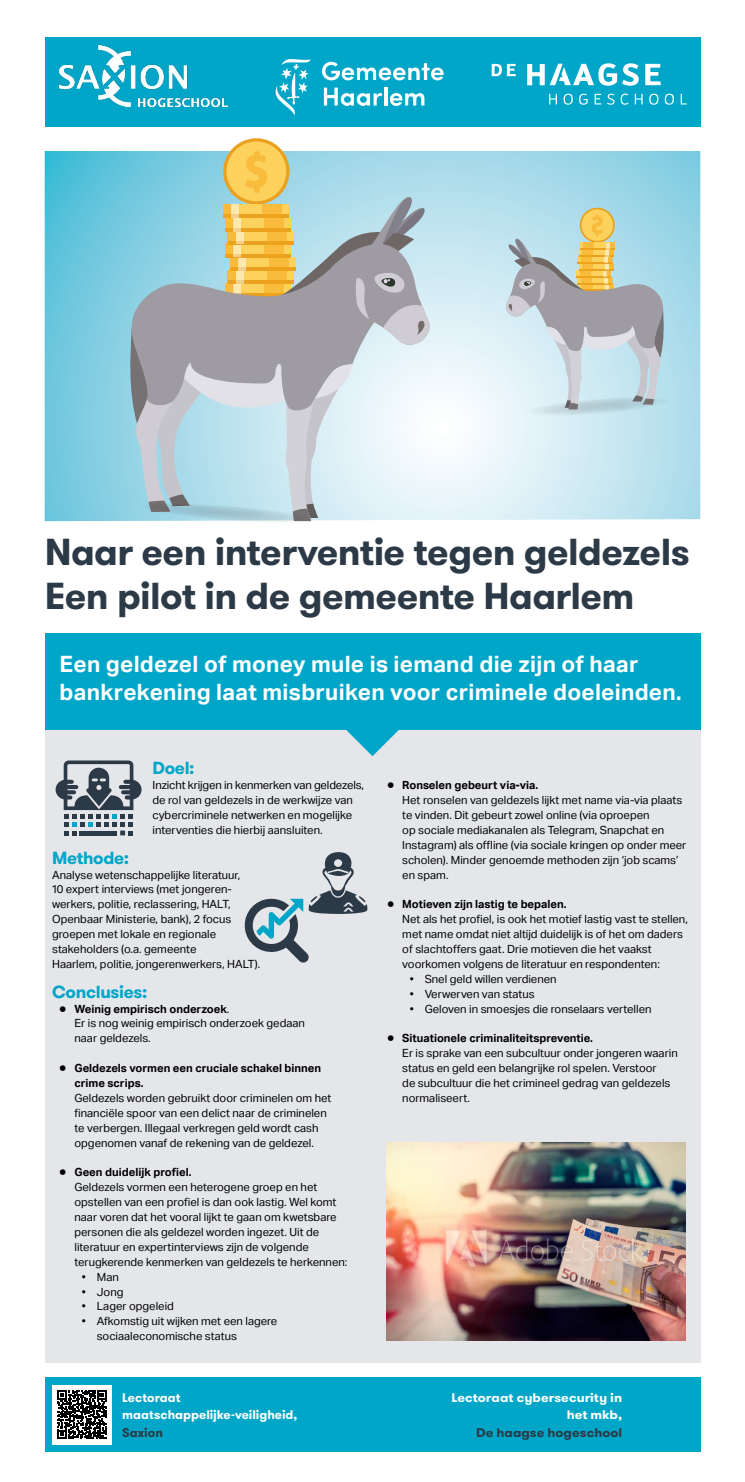
<style>
.page{position:relative;width:745px;height:1482px;background:#fff}
.page>*{position:absolute;margin:0;border:0;box-sizing:border-box;transform-origin:0 0}
.t1{font:700 37.5px/43.8px "GT Walsheim Pro";letter-spacing:-.015em;color:#2c3946}
.t2{font:700 22.5px/27.5px "Aktiv Grotesk";letter-spacing:.01em;color:#fff}
.t3{font:700 17.5px "GT Walsheim Pro";letter-spacing:-.02em;color:#00a6c8}
.t4{font:700 12.5px/17.5px "GT Walsheim Pro";color:#fff}
.t5{font:700 12.5px/17.5px "GT Walsheim Pro";color:#fff;text-align:right;scale:1.06 1}
.t6{font:700 12.5px "GT Walsheim Pro";color:#2c3946;scale:1.06 1}
.t7{font:700 12.5px "GT Walsheim Pro";color:#2c3946}
.t8{font:11.25px/14.9px "Aktiv Grotesk";color:#000}
.t9{font:700 11.25px/14.9px "Aktiv Grotesk";color:#000}
.s1{font-weight:700}
.s2{font-weight:400}
</style>
<div class="page">
<div style="left:45px;top:729px;width:654px;height:633px;background:#e4e6ea"></div>
<svg style="left:45px;top:151px;width:654px;height:370px;background:#aadceb"></svg>
<div style="left:45px;top:1377px;width:654px;height:74px;background:#00a6c8"></div>
<div style="left:52px;top:1384px;width:60px;height:60px;background:#fff"></div>
<svg style="left:57px;top:1390px;width:49px;height:48px"></svg>
<div style="left:45px;top:37px;width:654px;height:89px;background:#00a6c8"></div>
<svg style="left:491px;top:63px;width:195px;height:42px"></svg>
<img style="left:60px;top:45px;width:168px;height:61px">
<svg style="left:389px;top:93px;width:35px;height:13px"></svg>
<svg style="left:322px;top:61px;width:121px;height:20px"></svg>
<svg style="left:323px;top:88px;width:59px;height:18px"></svg>
<hr style="left:384px;top:87px;width:3px;height:19px;background:#fff">
<svg style="left:275px;top:59px;width:36px;height:56px"></svg>
<svg style="left:56px;top:760px;width:85px;height:75px"></svg>
<svg style="left:244px;top:852px;width:123px;height:111px"></svg>
<img style="left:386px;top:1142px;width:299px;height:197px">
<div style="left:45px;top:632px;width:654px;height:97px;background:#00a6c8"></div>
<svg style="left:346px;top:729px;width:52px;height:27px"></svg>
<svg style="left:579px;top:208px;width:35px;height:34px"></svg>
<div style="left:581px;top:209px;width:31px;height:32px;background:#fcd25d;border-radius:50%"></div>
<svg style="left:505px;top:214px;width:166px;height:203px;background:#bdcccc"></svg>
<svg style="left:223px;top:138px;width:66px;height:66px"></svg>
<div style="left:226px;top:141px;width:60px;height:60px;background:#fcd25d;border-radius:50%"></div>
<svg style="left:129px;top:151px;width:301px;height:371px;background:#b8c9c8"></svg>
<h1 class="t1" style="left:45px;top:530px;width:646px">Naar een interventie tegen geldezels<br>Een pilot in de gemeente Haarlem</h1>
<h2 class="t2" style="left:60px;top:650px;width:623px">Een geldezel of money mule is iemand die zijn of haar bankrekening laat misbruiken voor criminele doeleinden.</h2>
<h3 class="t3" style="left:152px;top:756px;width:43px">Doel:</h3>
<p class="t8" style="left:152px;top:777px;width:213px">Inzicht krijgen in kenmerken van geldezels, de rol van geldezels in de werkwijze van cybercriminele netwerken en mogelijke interventies die hierbij aansluiten.</p>
<h3 class="t3" style="left:52px;top:846px;width:79px">Methode:</h3>
<p class="t8" style="left:52px;top:867px;width:210px">Analyse wetenschappelijke literatuur,<br>10 expert interviews (met jongeren&shy;werkers, politie, reclassering, HALT, Openbaar Ministerie, bank), 2 focus groepen met lokale en regionale stakeholders (o.a. gemeente<br>Haarlem, politie, jongerenwerkers, HALT).</p>
<h3 class="t3" style="left:52px;top:980px;width:97px">Conclusies:</h3>
<p class="t8" style="left:74px;top:1001px;width:232px;text-indent:-15px">● <span class="s1">Weinig empirisch onderzoek</span>.<br>Er is nog weinig empirisch onderzoek gedaan naar geldezels.</p>
<p class="t9" style="left:74px;top:1060px;width:248px;text-indent:-15px"><span class="s2">●</span> Geldezels vormen een cruciale schakel binnen crime scrips.</p>
<p class="t8" style="left:74px;top:1090px;width:258px">Geldezels worden gebruikt door criminelen om het financiële spoor van een delict naar de criminelen te verbergen. Illegaal verkregen geld wordt cash opgenomen vanaf de rekening van de geldezel.</p>
<p class="t8" style="left:74px;top:1164px;width:274px;text-indent:-15px">● <span class="s1">Geen duidelijk profiel.<br></span>Geldezels vormen een heterogene groep en het opstellen van een profiel is dan ook lastig. Wel komt naar voren dat het vooral lijkt te gaan om kwetsbare personen die als geldezel worden ingezet. Uit de literatuur en expertinterviews zijn de volgende terugkerende kenmerken van geldezels te herkennen:</p>
<p class="t8" style="left:82px;top:1269px;width:38px">• Man</p>
<p class="t8" style="left:82px;top:1283px;width:43px">• Jong</p>
<p class="t8" style="left:82px;top:1298px;width:93px">• Lager opgeleid</p>
<p class="t8" style="left:97px;top:1313px;width:182px;text-indent:-15px">• Afkomstig uit wijken met een lagere sociaaleconomische status</p>
<p class="t4" style="left:122px;top:1388px;width:176px">Lectoraat maatschappelijke-veiligheid,</p>
<p class="t7" style="left:122px;top:1423px;width:42px">Saxion</p>
<p class="t8" style="left:402px;top:777px;width:285px;text-indent:-15px">● <span class="s1">Ronselen gebeurt via-via.<br></span>Het ronselen van geldezels lijkt met name via-via plaats te vinden. Dit gebeurt zowel online (via oproepen<br>op sociale mediakanalen als Telegram, Snapchat en Instagram) als offline (via sociale kringen op onder meer scholen). Minder genoemde methoden zijn ‘job scams’ en spam.</p>
<p class="t8" style="left:402px;top:897px;width:287px;text-indent:-15px">● <span class="s1">Motieven zijn lastig te bepalen.<br></span>Net als het profiel, is ook het motief lastig vast te stellen, met name omdat niet altijd duidelijk is of het om daders of slachtoffers gaat. Drie motieven die het vaakst voorkomen volgens de literatuur en respondenten:</p>
<p class="t8" style="left:409px;top:971px;width:148px">• Snel geld willen verdienen</p>
<p class="t8" style="left:409px;top:986px;width:126px">• Verwerven van status</p>
<p class="t8" style="left:409px;top:1001px;width:243px">• Geloven in smoesjes die ronselaars vertellen</p>
<p class="t8" style="left:402px;top:1030px;width:277px;text-indent:-15px">● <span class="s1">Situationele criminaliteitspreventie.<br></span>Er is sprake van een subcultuur onder jongeren waarin status en geld een belangrijke rol spelen. Verstoor<br>de subcultuur die het crimineel gedrag van geldezels normaliseert.</p>
<p class="t5" style="left:451px;top:1388px;width:162px">Lectoraat cybersecurity in het mkb,</p>
<p class="t6" style="left:476px;top:1423px;width:139px">De haagse hogeschool</p>
</div>
